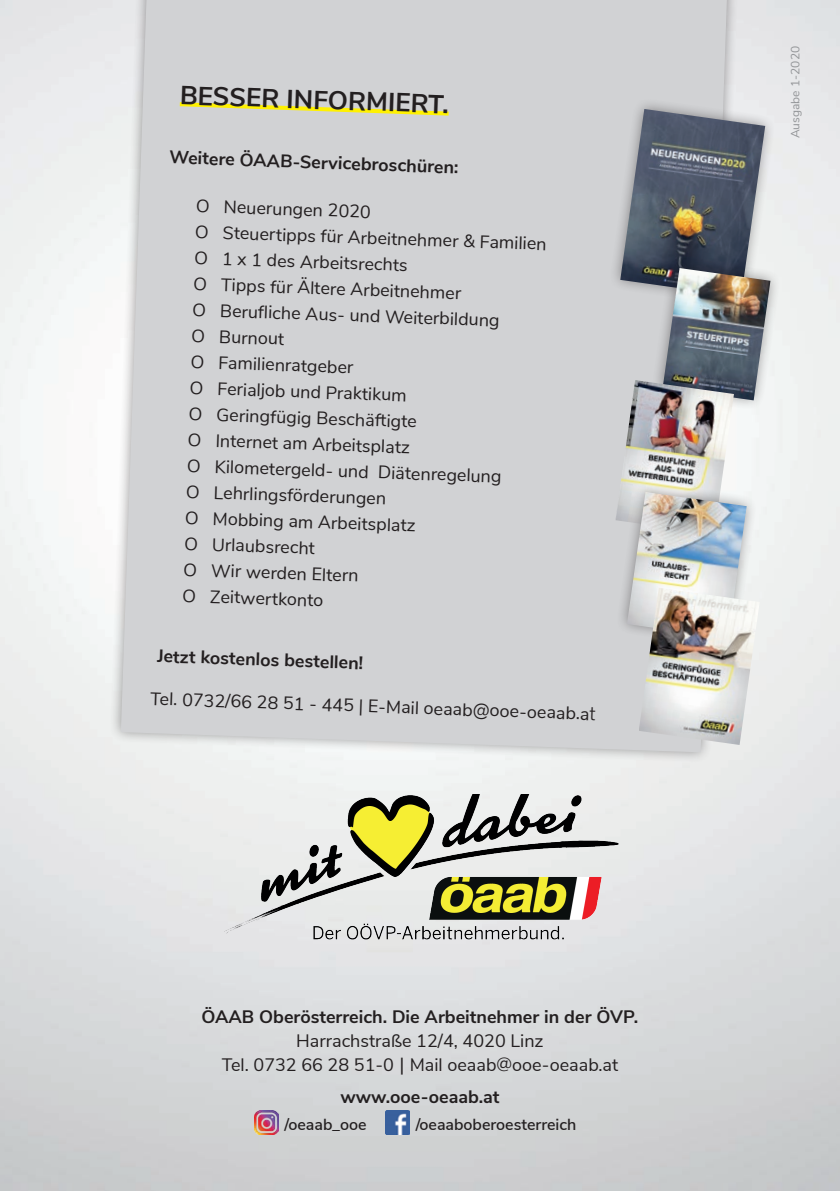
<style>
.page{position:relative;width:840px;height:1191px;background:#fff}
.page>*{position:absolute;margin:0;border:0;box-sizing:border-box;transform-origin:0 0}
.t1{font:700 26px "Nunito Sans";color:#231f20}
.t2{font:18px/26px "Nunito Sans";color:#231f20}
.t3{font:700 18px "Nunito Sans";color:#231f20}
.t4{font:600 16px "Nunito Sans";color:#231f20}
.t5{font:12px "Nunito Sans";color:#939598}
.s1{font-family:"Benton Sans"}
</style>
<div class="page">
<img style="left:0;top:0;width:839px;height:1191px">
<img style="left:224px;top:794px;width:394px;height:151px">
<svg style="left:108px;top:0;width:630px;height:765px;fill:#f0f2f2"></svg>
<div style="left:121px;top:0;width:605px;height:752px;background:#d1d2d4"></div>
<svg style="left:175px;top:100px;width:277px;height:18px;background:#dad8a6"></svg>
<svg style="left:606px;top:95px;width:178px;height:319px;background:#979ba1"></svg>
<img style="left:662px;top:268px;width:108px;height:132px">
<img style="left:615px;top:380px;width:118px;height:98px">
<svg style="left:612px;top:478px;width:148px;height:174px"></svg>
<img style="left:626px;top:492px;width:120px;height:146px">
<img style="left:385px;top:1110px;width:24px;height:24px">
<img style="left:254px;top:1110px;width:24px;height:24px">
<img style="left:638px;top:588px;width:121px;height:157px">
<h1 class="t1" style="left:181px;top:76px;width:270px;rotate:2deg">BESSER INFORMIERT.</h1>
<p class="t3" style="left:170px;top:144px;width:291px;rotate:2deg">Weitere ÖAAB-Servicebroschüren:</p>
<p class="t2" style="left:196px;top:191px;width:353px;rotate:2deg">O Neuerungen 2020<br>O Steuertipps für Arbeitnehmer &amp; Familien<br>O 1 x 1 des Arbeitsrechts<br>O Tipps für Ältere Arbeitnehmer<br>O Berufl iche Aus- und Weiterbildung<br>O Burnout<br>O Familienratgeber<br>O Ferialjob und Praktikum<br>O Geringfügig Beschäftigte<br>O Internet am Arbeitsplatz<br>O Kilometergeld- und Diätenregelung<br>O Lehrlingsförderungen<br>O Mobbing am Arbeitsplatz<br>O Urlaubsrecht<br>O Wir werden Eltern<br>O Zeitwertkonto</p>
<p class="t3" style="left:158px;top:642px;width:207px;rotate:2deg">Jetzt kostenlos bestellen!</p>
<p class="t2" style="left:151px;top:684px;width:447px;rotate:2deg">Tel. 0732/66 28 51 - 445 | E-Mail oeaab@ooe-oeaab.a<span class="s1">t</span></p>
<p class="t3" style="left:201px;top:1004px;width:438px">ÖAAB Oberösterreich. Die Arbeitnehmer in der ÖVP.</p>
<p class="t2" style="left:221px;top:1028px;width:398px;line-height:24px;text-align:center">Harrachstraße 12/4, 4020 Linz<br>Tel. 0732 66 28 51-0 <span class="s1">|</span> Mail oeaab<span class="s1">@</span>ooe-oeaab.at</p>
<p class="t3" style="left:340px;top:1083px;width:161px">www.ooe-oeaab.at</p>
<p class="t4" style="left:284px;top:1113px;width:83px">/oeaab_ooe</p>
<p class="t4" style="left:415px;top:1113px;width:162px">/oeaaboberoesterreich</p>
<p class="t5" style="left:786px;top:138px;width:94px;rotate:-90deg">Ausgabe 1-2020</p>
</div>
